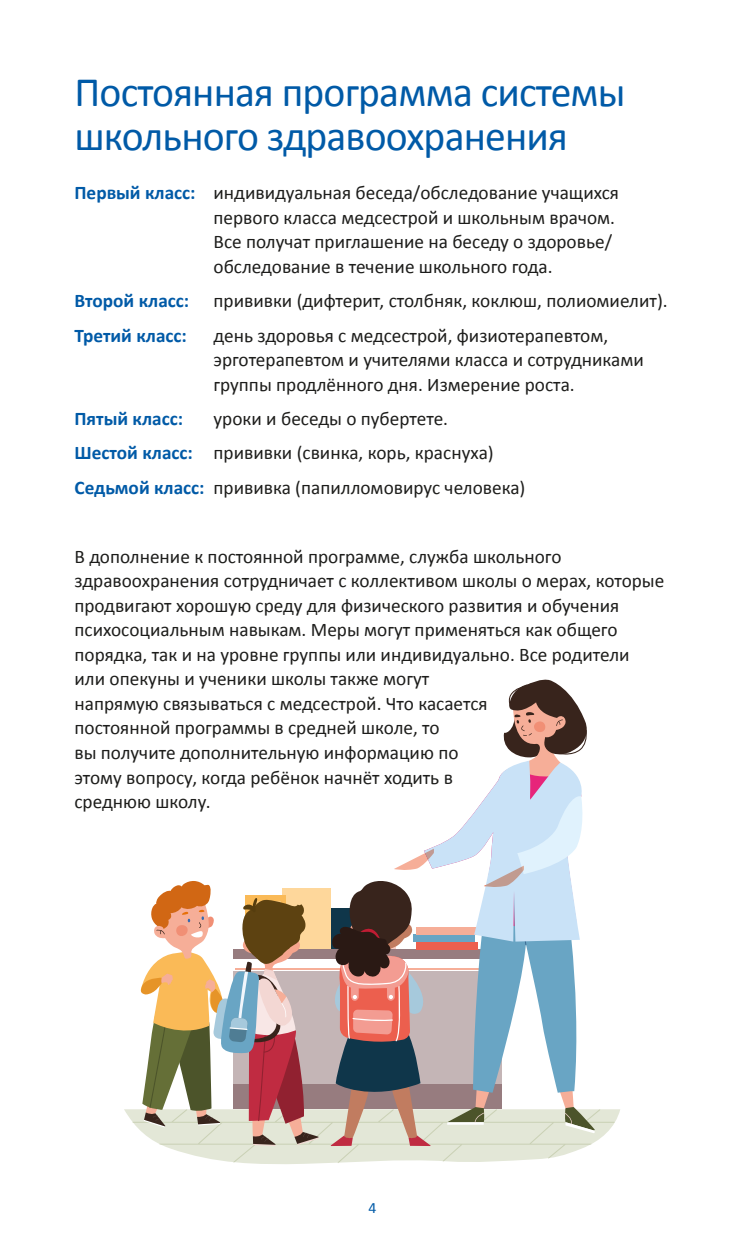
<style>
.page{position:relative;width:745px;height:1241px;background:#fff}
.page>*{position:absolute;margin:0;border:0;box-sizing:border-box;transform-origin:0 0}
.t1{font:42px/43.8px "Calibri";letter-spacing:-.02em;color:#005aa7}
.t2{font:19.25px/24.5px "Calibri";color:#1d1d1b}
.t3{font:700 19.25px "Calibri";color:#005aa7}
.t4{font:15.75px "Calibri";color:#005aa7}
.s1{font-weight:700;color:#005aa7}
</style>
<div class="page">
<svg style="left:124px;top:679px;width:496px;height:484px"></svg>
<h1 class="t1" style="left:74px;top:69px;width:552px">Постоянная программа системы школьного здравоохранения</h1>
<p class="t2" style="left:213px;top:180px;width:407px;text-indent:-139px"><span class="s1">Первый класс:</span> индивидуальная беседа/обследование учащихся первого класса медсестрой и школьным врачом.<br>Все получат приглашение на беседу о здоровье/ обследование в течение школьного года.</p>
<p class="t3" style="left:74px;top:287px;width:116px">Второй класс:</p>
<p class="t2" style="left:213px;top:288px;width:455px">прививки (дифтерит, столбняк, коклюш, полиомиелит).</p>
<p class="t3" style="left:74px;top:321px;width:114px">Третий класс:</p>
<p class="t2" style="left:213px;top:322px;width:431px">день здоровья с медсестрой, физиотерапевтом, эрготерапевтом и учителями класса и сотрудниками группы продлённого дня. Измерение роста.</p>
<p class="t3" style="left:74px;top:405px;width:110px">Пятый класс:</p>
<p class="t2" style="left:74px;top:401px;width:452px;line-height:34.5px;text-indent:139px">уроки и беседы о пубертете.<br><span class="s1">Шестой класс:</span> прививки (свинка, корь, краснуха)<br><span class="s1">Седьмой класс:</span> прививка (папилломовирус человека)</p>
<p class="t2" style="left:74px;top:543px;width:591px">В дополнение к постоянной программе, служба школьного здравоохранения сотрудничает с коллективом школы о мерах, которые продвигают хорошую среду для физического развития и обучения психосоциальным навыкам. Меры могут применяться как общего порядка, так и на уровне группы или индивидуально. Все родители или опекуны и ученики школы также могут<br>напрямую связываться с медсестрой. Что касается<br>постоянной программы в средней школе, то<br>вы получите дополнительную информацию по<br>этому вопросу, когда ребёнок начнёт ходить в<br>среднюю школу.</p>
<p class="t4" style="left:368px;top:1196px;width:9px">4</p>
</div>
